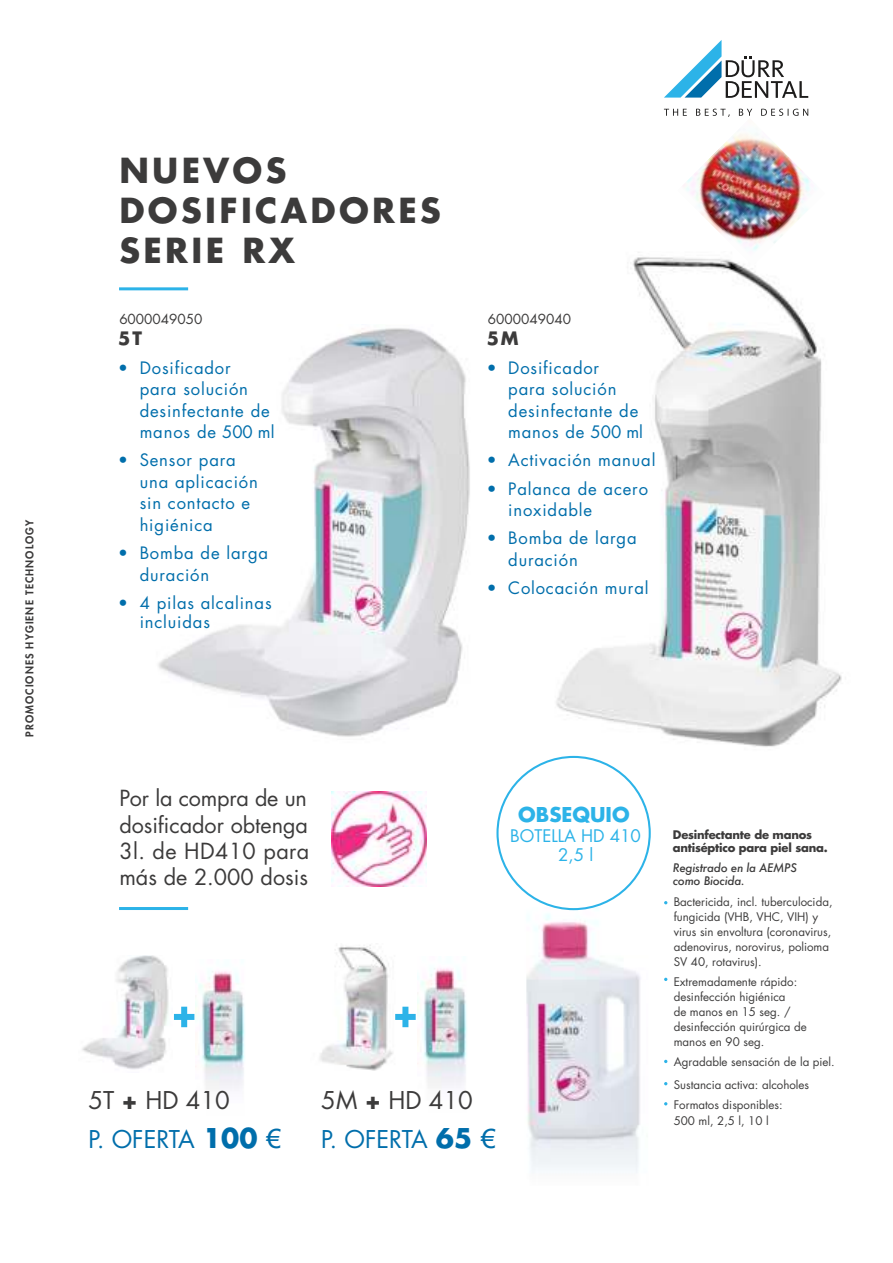
<style>
.page{position:relative;width:893px;height:1263px;background:#fff}
.page>*{position:absolute;margin:0;border:0;box-sizing:border-box;transform-origin:0 0}
.t1{font:700 33.6px/40.3px "Futura Std";letter-spacing:.1em;color:#3c3b3b}
.t2{font:23.85px/39.8px "Futura Std";color:#006eab}
.t3{font:21.6px/26.4px "Futura Std";color:#3c3b3b;text-align:justify}
.t4{font:700 19.95px "Futura CE";color:#2cb3e8}
.t5{font:700 18px "Futura Std";color:#3c3b3b}
.t6{font:16.95px/18.8px "Futura Std";color:#2cb3e8;text-align:center}
.t7{font:16.65px/21.5px "Futura Std";letter-spacing:.05em;color:#006eab}
.t8{font:13.5px "Futura Std";color:#3c3b3b}
.t9{font:11.55px/15px "Futura Std";color:#3c3b3b}
.t10{font:700 11.55px/12.8px "Futura CE";letter-spacing:-.02em;color:#3c3b3b}
.t11{font:italic 500 11.55px/12.8px "Futura";letter-spacing:-.02em;color:#3c3b3b}
.t12{font:800 10.5px "Futura Std";letter-spacing:.1em;color:#3c3b3b}
.s1{color:#3c3b3b}
.s2{font-weight:700;color:#3c3b3b}
.s3{font-weight:700;font-size:26.55px}
.s4{font-family:"Arial";font-size:26.55px}
</style>
<div class="page">
<svg style="left:664px;top:40px;width:144px;height:58px"></svg>
<svg style="left:664px;top:109px;width:144px;height:8px"></svg>
<img style="left:556px;top:252px;width:286px;height:495px">
<img style="left:158px;top:328px;width:312px;height:409px">
<img style="left:417px;top:968px;width:50px;height:118px">
<img style="left:195px;top:971px;width:50px;height:118px">
<img style="left:677px;top:133px;width:148px;height:133px">
<hr style="left:119px;top:287px;width:69px;height:3px;background:#2cb3e8">
<hr style="left:119px;top:907px;width:69px;height:3px;background:#2cb3e8">
<svg style="left:174px;top:1007px;width:20px;height:20px"></svg>
<img style="left:320px;top:945px;width:86px;height:125px">
<svg style="left:395px;top:1007px;width:21px;height:20px"></svg>
<img style="left:82px;top:955px;width:87px;height:115px">
<img style="left:526px;top:908px;width:115px;height:265px">
<img style="left:332px;top:791px;width:94px;height:95px">
<p class="t12" style="left:25px;top:737px;width:218px;rotate:-90deg">PROMOCIONES HYGIENE TECHNOLOGY</p>
<h1 class="t1" style="left:119px;top:151px;width:323px">NUEVOS<br>DOSIFICADORES<br>SERIE RX</h1>
<p class="t8" style="left:119px;top:313px;width:85px">6000049050</p>
<p class="t8" style="left:488px;top:313px;width:85px">6000049040</p>
<h3 class="t5" style="left:118px;top:328px;width:25px">5T</h3>
<h3 class="t7" style="left:140px;top:358px;width:136px;text-indent:-21px">• Dosificador<br>para solución desinfectante de manos de 500 ml</h3>
<h3 class="t7" style="left:140px;top:451px;width:120px;text-indent:-21px">• Sensor para una aplicación sin contacto e higiénica</h3>
<h3 class="t7" style="left:140px;top:543px;width:130px;text-indent:-21px">• Bomba de larga duración</h3>
<h3 class="t7" style="left:140px;top:594px;width:133px;line-height:19.2px;text-indent:-21px">• 4 pilas alcalinas incluidas</h3>
<h3 class="t5" style="left:487px;top:328px;width:33px">5M</h3>
<h3 class="t7" style="left:508px;top:358px;width:136px;text-indent:-21px">• Dosificador<br>para solución desinfectante de manos de 500 ml</h3>
<h3 class="t7" style="left:487px;top:451px;width:170px">• Activación manual</h3>
<h3 class="t7" style="left:508px;top:479px;width:141px;text-indent:-21px">• Palanca de acero inoxidable</h3>
<h3 class="t7" style="left:508px;top:529px;width:130px;text-indent:-21px">• Bomba de larga duración</h3>
<h3 class="t7" style="left:487px;top:579px;width:163px">• Colocación mural</h3>
<h3 class="t3" style="left:119px;top:787px;width:192px">Por la compra de un dosificador obtenga 3l. de HD410 para más de 2.000 dosis</h3>
<h3 class="t4" style="left:518px;top:805px;width:113px">OBSEQUIO</h3>
<h3 class="t6" style="left:510px;top:828px;width:132px">BOTELLA HD 410<br>2,5 l</h3>
<h2 class="t2" style="left:88px;top:1082px;width:194px"><span class="s1">5T</span> <span class="s2">+</span> <span class="s1">HD 410<br></span>P. OFERTA <span class="s3">100</span> <span class="s4">€</span></h2>
<h2 class="t2" style="left:321px;top:1082px;width:176px"><span class="s1">5M</span> <span class="s2">+</span> <span class="s1">HD 410<br></span>P. OFERTA <span class="s3">65</span> <span class="s4">€</span></h2>
<p class="t10" style="left:673px;top:829px;width:156px">Desinfectante de manos antiséptico para piel sana.</p>
<p class="t11" style="left:673px;top:862px;width:125px">Registrado en la AEMPS como Biocida.</p>
<p class="t9" style="left:674px;top:895px;width:160px">Bactericida, incl. tuberculocida, fungicida (VHB, VHC, VIH) y virus sin envoltura (coronavirus, adenovirus, norovirus, polioma<br>SV 40, rotavirus).</p>
<p class="t9" style="left:674px;top:975px;width:135px">Extremadamente rápido: desinfección higiénica<br>de manos en 15 seg. / desinfección quirúrgica de manos en 90 seg.</p>
<p class="t9" style="left:674px;top:1051px;width:163px;line-height:23.4px">Agradable sensación de la piel.<br>Sustancia activa: alcoholes</p>
<p class="t9" style="left:674px;top:1098px;width:110px;line-height:15.8px">Formatos disponibles:<br>500 ml, 2,5 l, 10 l</p>
</div>
